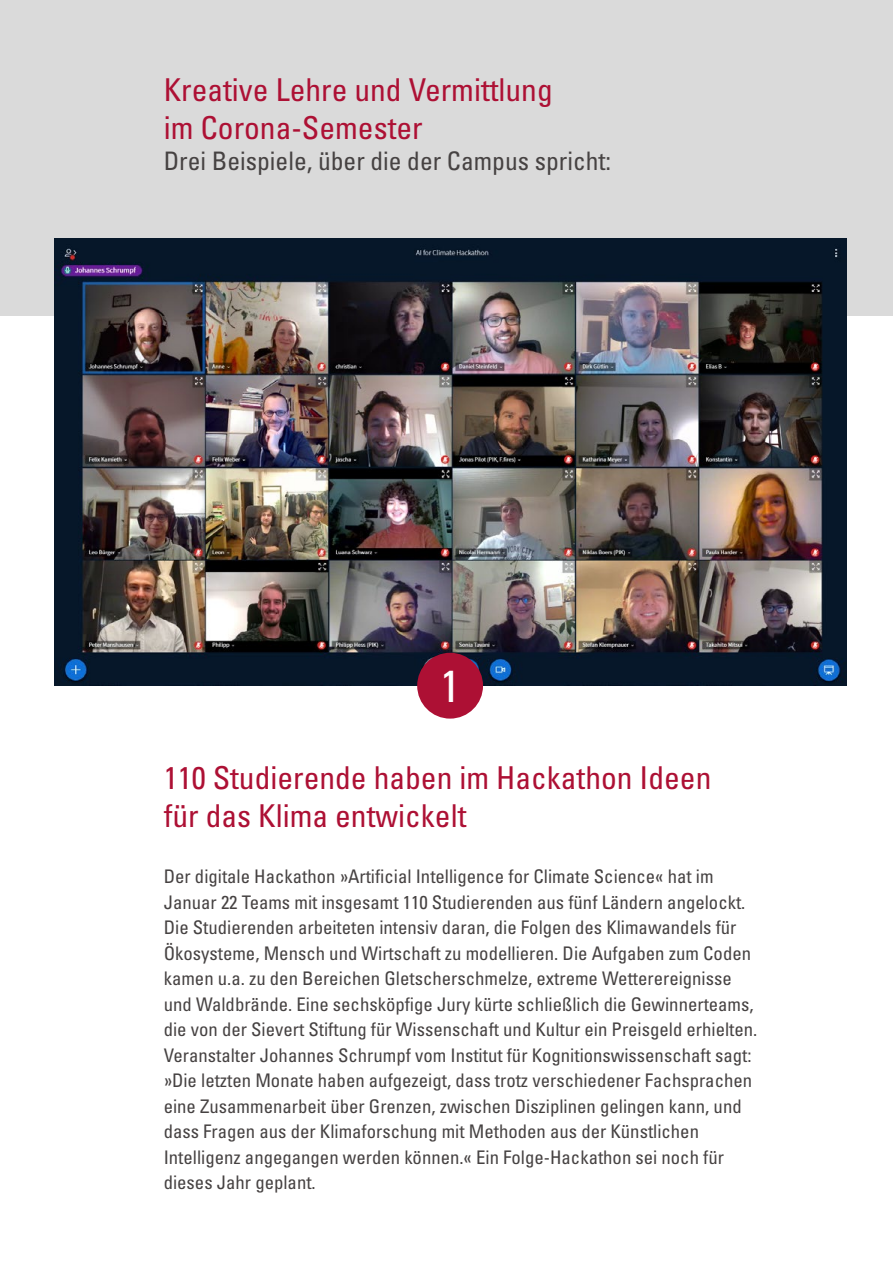
<style>
.page{position:relative;width:893px;height:1263px;background:#fff}
.page>*{position:absolute;margin:0;border:0;box-sizing:border-box;transform-origin:0 0}
.t1{font:condensed 45px "Univers LT Pro";color:#fff}
.t2{font:condensed 31.5px/37.8px "Univers LT Pro";color:#ad1034}
.t3{font:condensed 25.5px "Univers LT Pro";color:#464242}
.t4{font:condensed 18.75px/25.5px "Univers LT Pro";color:#464242}
</style>
<div class="page">
<div style="left:0;top:0;width:893px;height:316px;background:#dadada"></div>
<img style="left:54px;top:238px;width:792px;height:448px">
<div style="left:417px;top:653px;width:66px;height:66px;background:#ad1034;border-radius:50%"></div>
<h2 class="t2" style="left:164px;top:71px;width:391px">Kreative Lehre und Vermittlung im Corona-Semester</h2>
<h3 class="t3" style="left:164px;top:145px;width:449px">Drei Beispiele, über die der Campus spricht:</h3>
<h1 class="t1" style="left:440px;top:657px;width:21px">1</h1>
<h2 class="t2" style="left:164px;top:759px;width:549px">110 Studierende haben im Hackathon Ideen für das Klima entwickelt</h2>
<p class="t4" style="left:164px;top:863px;width:595px">Der digitale Hackathon »Artificial Intelligence for Climate Science« hat im Januar 22 Teams mit insgesamt 110 Studierenden aus fünf Ländern angelockt.<br>Die Studierenden arbeiteten intensiv daran, die Folgen des Klimawandels für Ökosysteme, Mensch und Wirtschaft zu modellieren. Die Aufgaben zum Coden kamen u.a. zu den Bereichen Gletscherschmelze, extreme Wetterereignisse und Waldbrände. Eine sechsköpfige Jury kürte schließlich die Gewinnerteams, die von der Sievert Stiftung für Wissenschaft und Kultur ein Preisgeld erhielten.<br>Veranstalter Johannes Schrumpf vom Institut für Kognitionswissenschaft sagt: »Die letzten Monate haben aufgezeigt, dass trotz verschiedener Fachsprachen eine Zusammenarbeit über Grenzen, zwischen Disziplinen gelingen kann, und dass Fragen aus der Klimaforschung mit Methoden aus der Künstlichen Intelligenz angegangen werden können.« Ein Folge-Hackathon sei noch für dieses Jahr geplant.</p>
</div>
